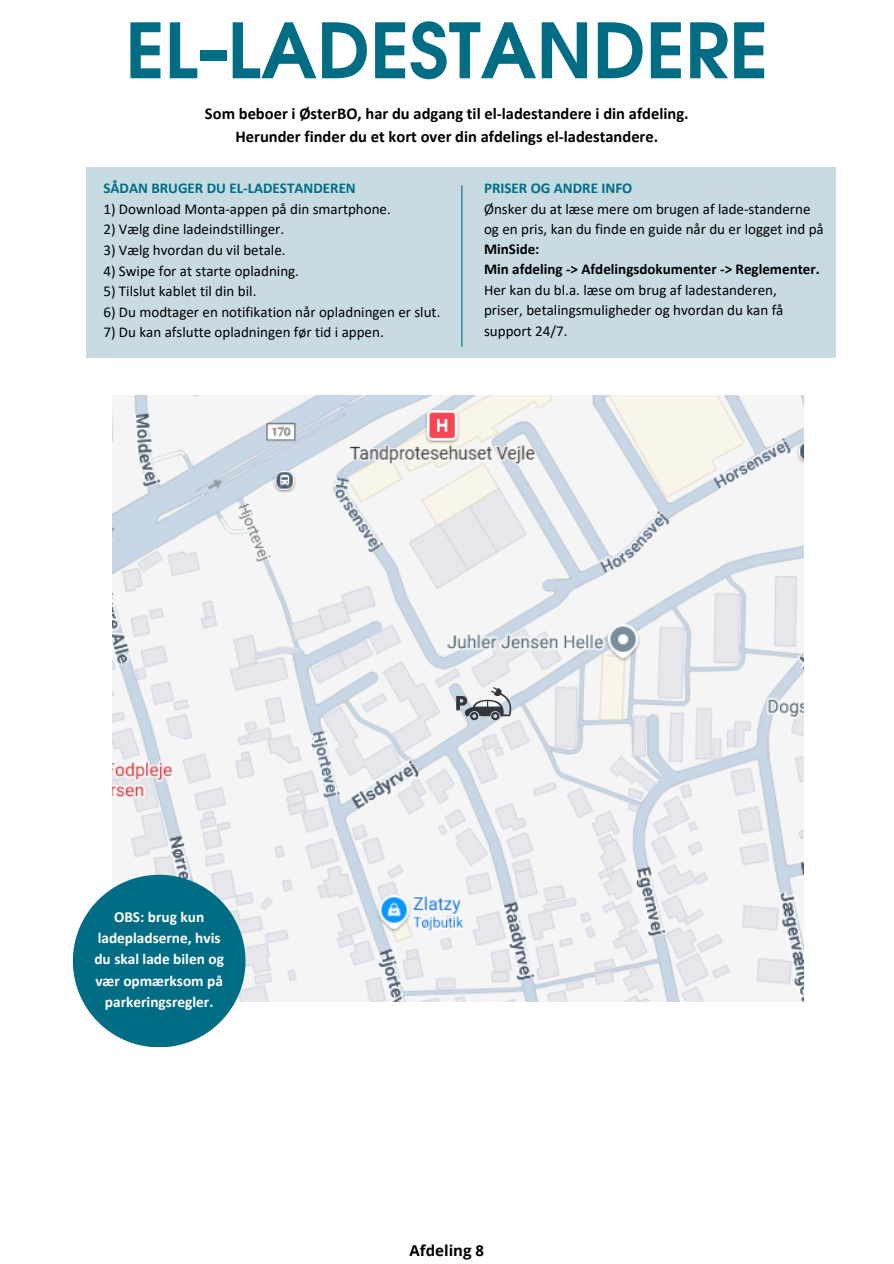
<style>
.page{position:relative;width:894px;height:1264px;background:#fff}
.page>*{position:absolute;margin:0;border:0;box-sizing:border-box;transform-origin:0 0}
.t1{font:700 82.5px "Aharoni CLM";color:#006d84}
.t2{font:700 16.5px/22.5px "Calibri";color:#000;text-align:center}
.t3{font:700 15.3px/21.5px "Calibri";color:#fff;text-align:center}
.t4{font:15px/20.2px "Calibri";color:#000}
.t5{font:700 15px "Calibri";color:#006d84}
.t6{font:700 15px "Calibri";color:#000}
.t7{font:700 15px "Open Sans";color:#000}
.s1{font-weight:700}
</style>
<div class="page">
<img style="left:112px;top:395px;width:691px;height:606px">
<img style="left:451px;top:672px;width:66px;height:66px">
<div style="left:86px;top:167px;width:750px;height:191px;background:#c8dbe2"></div>
<hr style="left:461px;top:185px;width:1px;height:162px;background:#006d84">
<svg style="left:73px;top:874px;width:172px;height:172px"></svg>
<p class="t1" style="left:125px;top:10px;width:644px">EL-LADESTANDERE</p>
<p class="t2" style="left:205px;top:104px;width:485px">Som beboer i ØsterBO, har du adgang til el-ladestandere i din afdeling.<br>Herunder finder du et kort over din afdelings el-ladestandere.</p>
<p class="t5" style="left:103px;top:182px;width:254px">SÅDAN BRUGER DU EL-LADESTANDEREN</p>
<p class="t4" style="left:103px;top:200px;width:289px">1) Download Monta-appen på din smartphone.</p>
<p class="t4" style="left:103px;top:220px;width:182px">2) Vælg dine ladeindstillinger.</p>
<p class="t5" style="left:484px;top:182px;width:150px">PRISER OG ANDRE INFO</p>
<p class="t4" style="left:484px;top:200px;width:341px">Ønsker du at læse mere om brugen af lade-standerne og en pris, kan du finde en guide når du er logget ind på<br><span class="s1">MinSide:</span></p>
<h2 class="t6" style="left:484px;top:263px;width:337px">Min afdeling -&gt; Afdelingsdokumenter -&gt; Reglementer.</h2>
<p class="t4" style="left:103px;top:241px;width:184px">3) Vælg hvordan du vil betale.</p>
<p class="t4" style="left:103px;top:262px;width:197px">4) Swipe for at starte opladning.</p>
<p class="t4" style="left:103px;top:282px;width:154px">5) Tilslut kablet til din bil.</p>
<p class="t4" style="left:484px;top:281px;width:301px">Her kan du bl.a. læse om brug af ladestanderen, priser, betalingsmuligheder og hvordan du kan få support 24/7.</p>
<p class="t4" style="left:103px;top:303px;width:338px">6) Du modtager en notifikation når opladningen er slut.</p>
<p class="t4" style="left:103px;top:323px;width:282px">7) Du kan afslutte opladningen før tid i appen.</p>
<h3 class="t3" style="left:94px;top:907px;width:131px">OBS: brug kun ladepladserne, hvis du skal lade bilen og vær opmærksom på parkeringsregler.</h3>
<h3 class="t7" style="left:409px;top:1240px;width:76px">Afdeling 8</h3>
</div>
